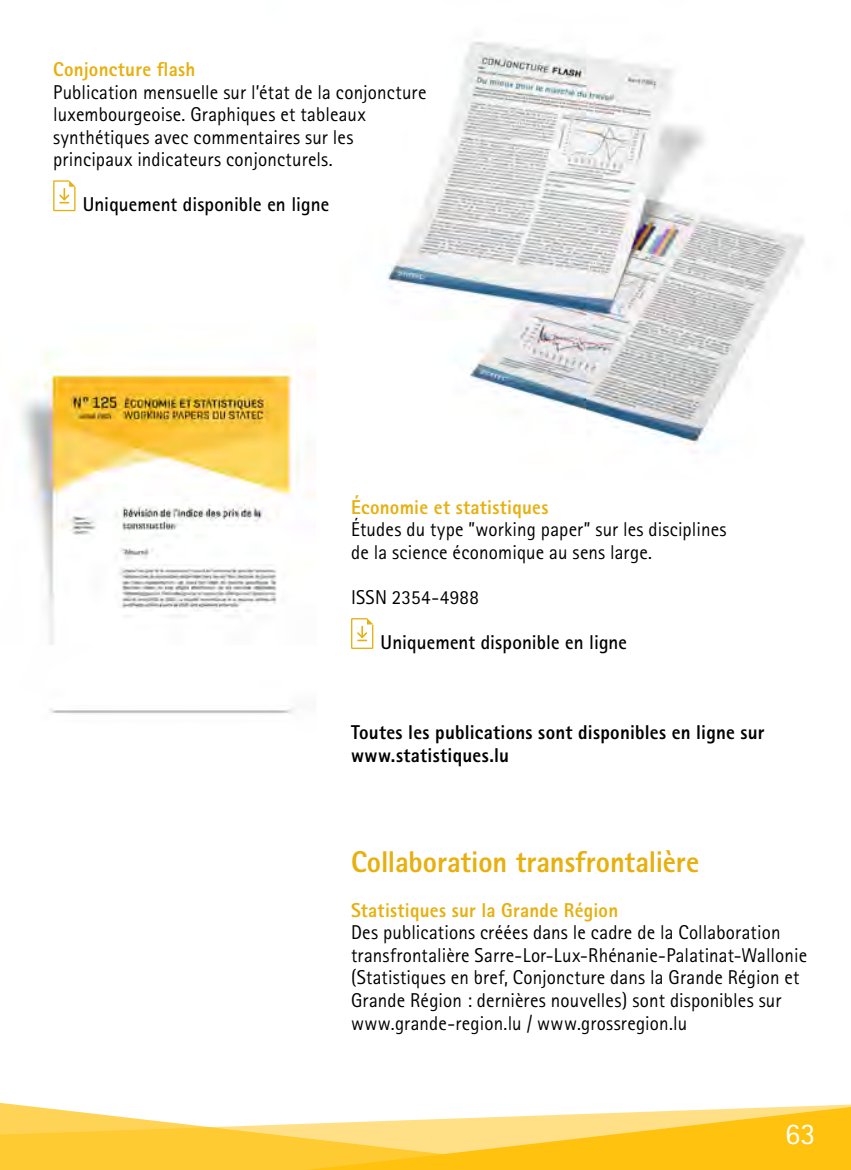
<style>
.page{position:relative;width:851px;height:1170px;background:#fff}
.page>*{position:absolute;margin:0;border:0;box-sizing:border-box;transform-origin:0 0}
.t1{font:800 30px "AT Rotis Sans Serif";letter-spacing:-.005em;color:#e7b00f;scale:.95 1}
.t2{font:30px "AT Rotis Sans Serif";color:#fff}
.t3{font:20px/22.5px "AT Rotis Sans Serif";letter-spacing:.01em;color:#000;scale:.95 1}
.t4{font:800 20px "AT Rotis Sans Serif";letter-spacing:.015em;color:#e7b00f;scale:.95 1}
.t5{font:800 20px/22.5px "AT Rotis Sans Serif";letter-spacing:.015em;color:#000;scale:.95 1}
.t6{font:700 20px "AT Rotis Sans Serif";letter-spacing:.005em;color:#000;scale:.95 1}
</style>
<div class="page">
<svg style="left:0;top:1102px;width:850px;height:67px"></svg>
<img style="left:386px;top:41px;width:419px;height:412px">
<img style="left:21px;top:352px;width:295px;height:362px">
<div style="left:351px;top:618px;width:22px;height:31px;background:#f6e2a7"></div>
<div style="left:352px;top:619px;width:20px;height:28px;background:#fff"></div>
<svg style="left:355px;top:618px;width:18px;height:23px"></svg>
<svg style="left:53px;top:180px;width:22px;height:31px"></svg>
<div style="left:54px;top:182px;width:20px;height:28px;background:#fff"></div>
<svg style="left:58px;top:180px;width:17px;height:23px"></svg>
<p class="t4" style="left:53px;top:57px;width:151px">Conjoncture flash</p>
<p class="t3" style="left:53px;top:80px;width:394px">Publication mensuelle sur l’état de la conjoncture luxembourgeoise. Graphiques et tableaux synthétiques avec commentaires sur les principaux indicateurs conjoncturels.</p>
<p class="t6" style="left:83px;top:192px;width:261px">Uniquement disponible en ligne</p>
<p class="t4" style="left:351px;top:494px;width:209px">Économie et statistiques</p>
<p class="t3" style="left:351px;top:518px;width:397px">Études du type ”working paper” sur les disciplines de la science économique au sens large.</p>
<p class="t3" style="left:351px;top:585px;width:136px">ISSN 2354-4988</p>
<p class="t6" style="left:380px;top:629px;width:261px">Uniquement disponible en ligne</p>
<p class="t5" style="left:351px;top:720px;width:437px">Toutes les publications sont disponibles en ligne sur www.statistiques.lu</p>
<h1 class="t1" style="left:351px;top:842px;width:368px">Collaboration transfrontalière</h1>
<p class="t4" style="left:351px;top:897px;width:283px">Statistiques sur la Grande Région</p>
<p class="t3" style="left:351px;top:921px;width:481px">Des publications créées dans le cadre de la Collaboration transfrontalière Sarre-Lor-Lux-Rhénanie-Palatinat-Wallonie (Statistiques en bref, Conjoncture dans la Grande Région et Grande Région : dernières nouvelles) sont disponibles sur www.grande-region.lu / www.grossregion.lu</p>
<h1 class="t2" style="left:785px;top:1116px;width:32px">63</h1>
</div>
